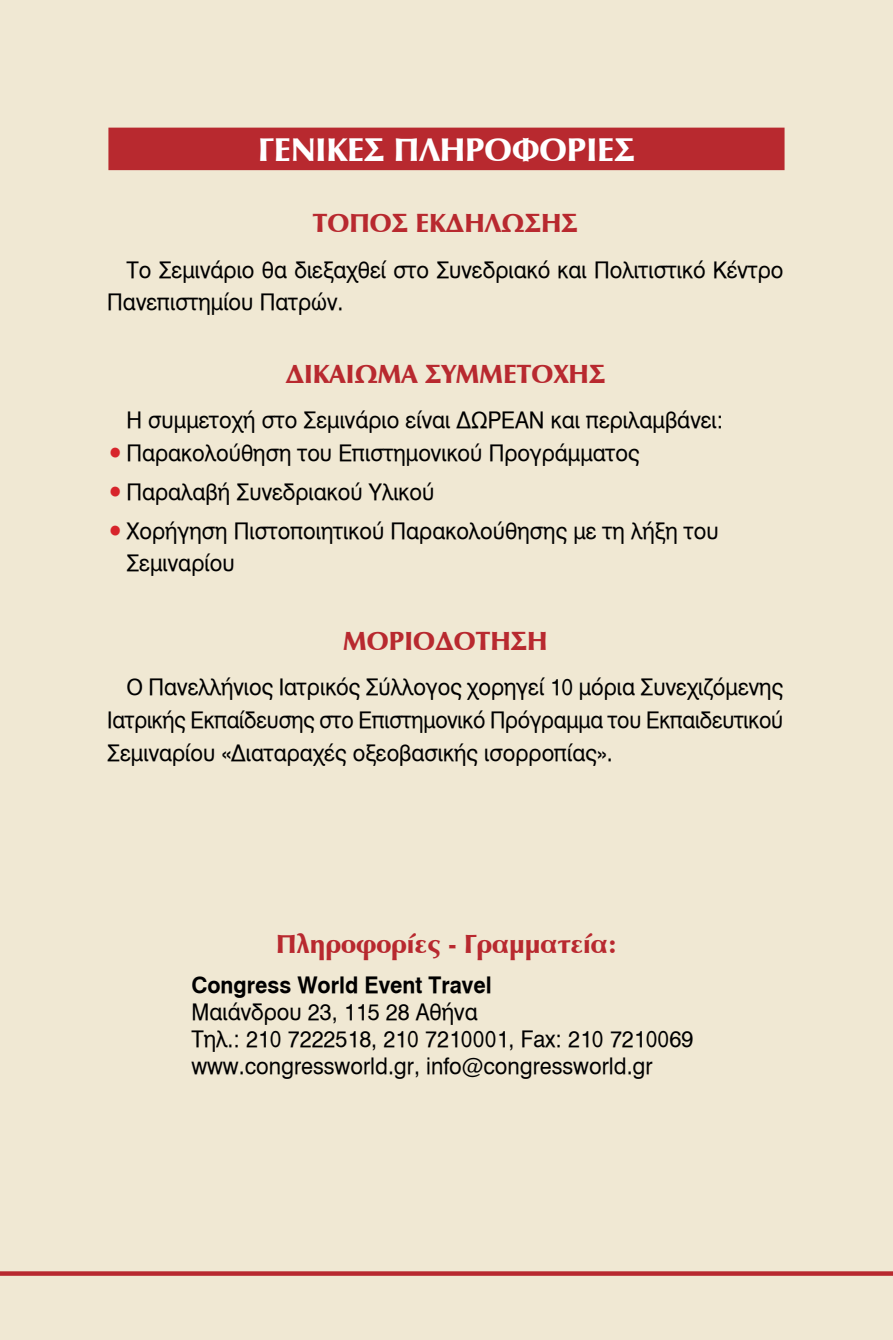
<style>
.page{position:relative;width:893px;height:1340px;background:#fff}
.page>*{position:absolute;margin:0;border:0;box-sizing:border-box;transform-origin:0 0}
.t1{font:33.75px "UB Optima Bold";color:#fff}
.t2{font:27px "UB Optima Bold";color:#b8292f}
.t3{font:22.5px/32.6px "UB Helvetica";color:#000;scale:.95 1}
.t4{font:22.5px "UB Helvetica Bold";color:#000;scale:.95 1}
.s1{color:#d7242b}
</style>
<div class="page">
<div style="left:0;top:0;width:893px;height:1339px;background:#f0e8d3"></div>
<svg style="left:0;top:1271px;width:893px;height:4px;background:#bc373b"></svg>
<div style="left:108px;top:128px;width:676px;height:42px;background:#b8292f"></div>
<h1 class="t1" style="left:258px;top:131px;width:378px">ΓΕΝΙΚΕΣ ΠΛΗΡΟΦΟΡΙΕΣ</h1>
<p class="t2" style="left:313px;top:208px;width:267px">ΤΟΠΟΣ ΕΚΔΗΛΩΣΗΣ</p>
<p class="t3" style="left:107px;top:253px;width:713px;text-indent:19px">Το Σεμινάριο θα διεξαχθεί στο Συνεδριακό και Πολιτιστικό Κέντρο<br>Πανεπιστημίου Πατρών.</p>
<p class="t2" style="left:285px;top:358px;width:322px">ΔΙΚΑΙΩΜΑ ΣΥΜΜΕΤΟΧΗΣ</p>
<p class="t3" style="left:126px;top:404px;width:630px">Η συμμετοχή στο Σεμινάριο είναι ΔΩΡΕΑΝ και περιλαμβάνει:</p>
<p class="t3" style="left:107px;top:436px;width:562px"><span class="s1">•</span>Παρακολούθηση του Επιστημονικού Προγράμματος</p>
<p class="t3" style="left:107px;top:475px;width:346px"><span class="s1">•</span>Παραλαβή Συνεδριακού Υλικού</p>
<p class="t3" style="left:126px;top:514px;width:625px;text-indent:-19px"><span class="s1">•</span>Χορήγηση Πιστοποιητικού Παρακολούθησης με τη λήξη του<br>Σεμιναρίου</p>
<p class="t2" style="left:343px;top:626px;width:206px">ΜΟΡΙΟΔΟΤΗΣΗ</p>
<p class="t3" style="left:107px;top:671px;width:713px;text-align:justify;text-indent:19px">Ο Πανελλήνιος Ιατρικός Σύλλογος χορηγεί 10 μόρια Συνεχιζόμενης Ιατρικής Εκπαίδευσης στο Επιστημονικό Πρόγραμμα του Εκπαιδευτικού Σεμιναρίου «Διαταραχές οξεοβασικής ισορροπίας».</p>
<p class="t2" style="left:276px;top:928px;width:342px">Πληροφορίες - Γραμματεία:</p>
<p class="t4" style="left:191px;top:971px;width:318px">Congress World Event Travel</p>
<p class="t3" style="left:191px;top:998px;width:530px;line-height:27px">Μαιάνδρου 23, 115 28 Αθήνα<br>Τηλ.: 210 7222518, 210 7210001, Fax: 210 7210069 www.congressworld.gr, info@congressworld.gr</p>
</div>
